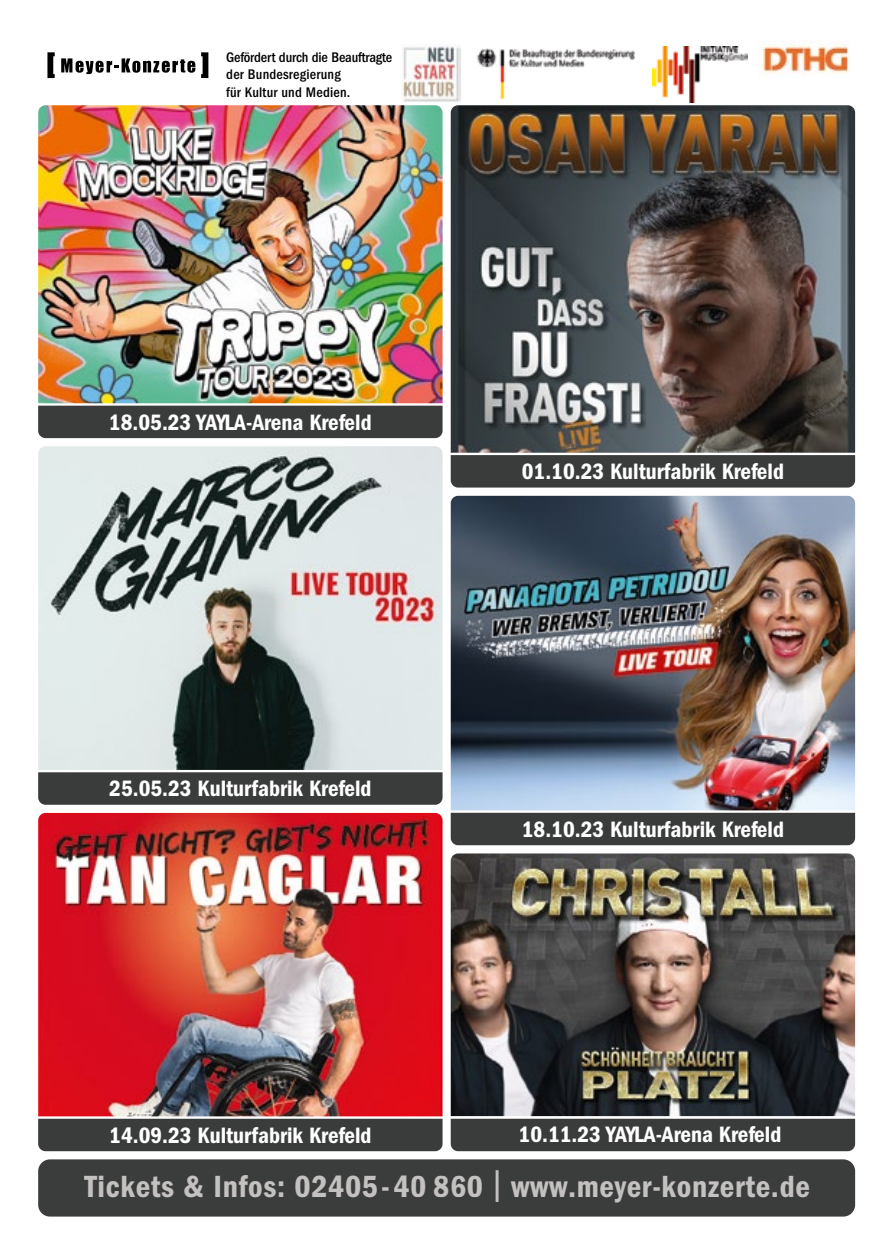
<style>
.page{position:relative;width:893px;height:1259px;background:#fff}
.page>*{position:absolute;margin:0;border:0;box-sizing:border-box;transform-origin:0 0}
.t1{font:31.8px "Franklin Gothic LT Pro Cn Dm";letter-spacing:.02em;color:#c4c2c1}
.t2{font:23.1px "Franklin Gothic LT Pro Cn Dm";color:#fff}
.t3{font:500 condensed 14.4px/17.4px "Franklin Gothic LT Pro";letter-spacing:.015em;color:#000}
</style>
<div class="page">
<div style="left:38px;top:1159px;width:817px;height:57px;background:#3b3d3c;border-radius:12px"></div>
<svg style="left:47px;top:52px;width:8px;height:26px"></svg>
<svg style="left:61px;top:58px;width:134px;height:16px"></svg>
<svg style="left:201px;top:52px;width:7px;height:26px"></svg>
<img style="left:460px;top:47px;width:175px;height:55px">
<img style="left:758px;top:41px;width:91px;height:34px">
<img style="left:402px;top:46px;width:58px;height:56px">
<img style="left:653px;top:47px;width:95px;height:55px">
<img style="left:38px;top:446px;width:405px;height:324px">
<div style="left:38px;top:772px;width:405px;height:33px;background:#3a3c3b"></div>
<img style="left:451px;top:496px;width:404px;height:314px">
<div style="left:451px;top:813px;width:404px;height:32px;background:#3a3c3b"></div>
<img style="left:451px;top:105px;width:404px;height:348px">
<div style="left:451px;top:455px;width:404px;height:32px;background:#3a3c3b"></div>
<img style="left:38px;top:813px;width:405px;height:303px">
<div style="left:38px;top:1118px;width:405px;height:33px;background:#3a3c3b"></div>
<img style="left:38px;top:105px;width:405px;height:298px">
<div style="left:38px;top:406px;width:405px;height:32px;background:#3a3c3b"></div>
<img style="left:451px;top:853px;width:404px;height:263px">
<div style="left:451px;top:1118px;width:404px;height:33px;background:#3a3c3b"></div>
<p class="t3" style="left:226px;top:49px;width:167px">Gefördert durch die Beauftragte der Bundesregierung<br>für Kultur und Medien.</p>
<p class="t2" style="left:109px;top:409px;width:264px">18.05.23 YAYLA-Arena Krefeld</p>
<p class="t2" style="left:109px;top:775px;width:264px">25.05.23 Kulturfabrik Krefeld</p>
<p class="t2" style="left:109px;top:1121px;width:264px">14.09.23 Kulturfabrik Krefeld</p>
<p class="t2" style="left:522px;top:458px;width:264px">01.10.23 Kulturfabrik Krefeld</p>
<p class="t2" style="left:522px;top:816px;width:264px">18.10.23 Kulturfabrik Krefeld</p>
<p class="t2" style="left:519px;top:1121px;width:264px">10.11.23 YAYLA-Arena Krefeld</p>
<h1 class="t1" style="left:85px;top:1168px;width:727px">Tickets &amp; Infos: 02405-40 860 | www.meyer-konzerte.de</h1>
</div>
